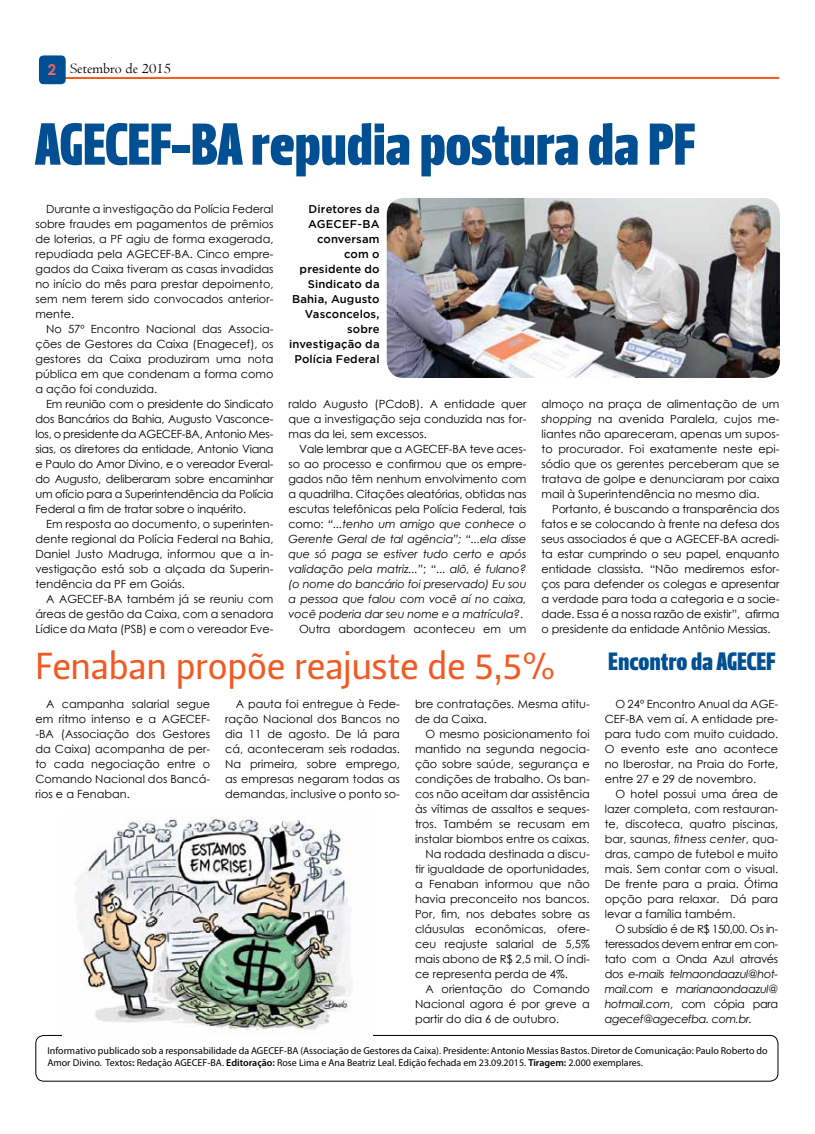
<style>
.page{position:relative;width:815px;height:1134px;background:#fff}
.page>*{position:absolute;margin:0;border:0;box-sizing:border-box;transform-origin:0 0}
.t1{font:58.75px "Leitura Headline Sans";letter-spacing:-.01em;color:#004f93}
.t2{font:37.5px "Leitura Sans Grot 2";letter-spacing:-.015em;color:#f15a22}
.t3{font:25px "Leitura Headline Sans";letter-spacing:-.005em;color:#004f93}
.t4{font:15px "Centaur";color:#000}
.t5{font:11.25px/15px "Century Gothic";color:#000;text-align:justify}
.t6{font:italic 11.25px/15px "Century Gothic";letter-spacing:-.01em;color:#000;text-align:right}
.t7{font:500 11.25px/15px "Gotham";letter-spacing:.01em;color:#000;text-align:right}
.t8{font:10px/12px "Myriad Pro";color:#000}
.s1{font-family:"Century Gothic";font-weight:700;color:#f16660}
.s2{font-style:normal}
.s3{font-style:italic}
.s4{font-weight:600}
</style>
<div class="page">
<hr style="left:40px;top:77px;width:739px;height:1px;background:#f3591a">
<hr style="left:40px;top:78px;width:739px;height:1px;background:#f3591a">
<div style="left:39px;top:55px;width:27px;height:29px;background:#004f93;border-radius:5px"></div>
<div style="left:35px;top:1035px;width:743px;height:46px;border:1px solid #000;border-radius:8px"></div>
<img style="left:387px;top:198px;width:393px;height:180px">
<img style="left:75px;top:812px;width:277px;height:219px">
<h3 class="t4" style="left:48px;top:60px;width:125px"><span class="s1">2</span> Setembro de 2015</h3>
<h1 class="t1" style="left:35px;top:110px;width:662px">AGECEF-BA repudia postura da PF</h1>
<p class="t5" style="left:35px;top:201px;width:240px;text-indent:11px">Durante a investigação da Polícia Federal sobre fraudes em pagamentos de prêmios de loterias, a PF agiu de forma exagerada, repudiada pela AGECEF-BA. Cinco empre&shy;gados da Caixa tiveram as casas invadidas no início do mês para prestar depoimento, sem nem terem sido convocados anterior&shy;mente.</p>
<p class="t5" style="left:35px;top:321px;width:240px;text-indent:11px">No 57º Encontro Nacional das Associa&shy;ções de Gestores da Caixa (Enagecef), os gestores da Caixa produziram uma nota pública em que condenam a forma como a ação foi conduzida.</p>
<p class="t5" style="left:35px;top:396px;width:240px;text-indent:11px">Em reunião com o presidente do Sindicato dos Bancários da Bahia, Augusto Vasconce&shy;los, o presidente da AGECEF-BA, Antonio Mes&shy;sias, os diretores da entidade, Antonio Viana e Paulo do Amor Divino, e o vereador Everal&shy;do Augusto, deliberaram sobre encaminhar um ofício para a Superintendência da Polícia Federal a fim de tratar sobre o inquérito.</p>
<p class="t5" style="left:35px;top:516px;width:240px;text-indent:11px">Em resposta ao documento, o superinten&shy;dente regional da Polícia Federal na Bahia, Daniel Justo Madruga, informou que a in&shy;vestigação está sob a alçada da Superin&shy;tendência da PF em Goiás.</p>
<p class="t5" style="left:35px;top:591px;width:240px;text-indent:11px">A AGECEF-BA também já se reuniu com áreas de gestão da Caixa, com a senadora Lídice da Mata (PSB) e com o vereador Eve-</p>
<p class="t7" style="left:289px;top:201px;width:92px">Diretores da<br>AGECEF-BA conversam<br>com o presidente do<br>Sindicato da<br>Bahia, Augusto<br>Vasconcelos, sobre investigação da<br>Polícia Federal</p>
<p class="t5" style="left:288px;top:396px;width:240px">raldo Augusto (PCdoB). A entidade quer que a investigação seja conduzida nas for&shy;mas da lei, sem excessos.</p>
<p class="t6" style="left:288px;top:441px;width:240px"><span class="s2">Vale lembrar que a AGECEF-BA teve aces&shy;so ao processo e confirmou que os empre&shy;gados não têm nenhum envolvimento com a quadrilha. Citações aleatórias, obtidas nas escutas telefônicas pela Polícia Federal, tais como:</span> “...tenho um amigo que conhece o Gerente Geral de tal agência”; “...ela disse que só paga se estiver tudo certo e após validação pela matriz...”<span class="s2">; “...</span> alô, é fulano? (o nome do bancário foi preservado) Eu sou a pessoa que falou com você aí no caixa, você poderia dar seu nome e a matrícula?<span class="s2">.<br>Outra abordagem aconteceu em um</span></p>
<p class="t5" style="left:541px;top:396px;width:240px">almoço na praça de alimentação de um <span class="s3">shopping</span> na avenida Paralela, cujos me&shy;liantes não apareceram, apenas um supos&shy;to procurador. Foi exatamente neste epi&shy;sódio que os gerentes perceberam que se tratava de golpe e denunciaram por caixa mail à Superintendência no mesmo dia.</p>
<p class="t5" style="left:541px;top:501px;width:240px;text-indent:11px">Portanto, é buscando a transparência dos fatos e se colocando à frente na defesa dos seus associados é que a AGECEF-BA acredi&shy;ta estar cumprindo o seu papel, enquanto entidade classista. “Não mediremos esfor&shy;ços para defender os colegas e apresentar a verdade para toda a categoria e a socie&shy;dade. Essa é a nossa razão de existir”, afirma o presidente da entidade Antônio Messias.</p>
<h2 class="t2" style="left:35px;top:645px;width:523px">Fenaban propõe reajuste de 5,5%</h2>
<h3 class="t3" style="left:608px;top:646px;width:169px">Encontro da AGECEF</h3>
<p class="t5" style="left:35px;top:696px;width:176px;text-indent:11px">A campanha salarial segue em ritmo intenso e a AGECEF--BA (Associação dos Gestores da Caixa) acompanha de per&shy;to cada negociação entre o Comando Nacional dos Bancá&shy;rios e a Fenaban.</p>
<p class="t5" style="left:225px;top:696px;width:176px;text-indent:11px">A pauta foi entregue à Fede&shy;ração Nacional dos Bancos no dia 11 de agosto. De lá para cá, aconteceram seis rodadas.<br>Na primeira, sobre emprego, as empresas negaram todas as demandas, inclusive o ponto so-</p>
<p class="t5" style="left:605px;top:696px;width:175px;text-indent:11px">O 24º Encontro Anual da AGE-CEF-BA vem aí. A entidade pre&shy;para tudo com muito cuidado.<br>O evento este ano acontece no Iberostar, na Praia do Forte, entre 27 e 29 de novembro.</p>
<p class="t5" style="left:415px;top:696px;width:176px">bre contratações. Mesma atitu&shy;de da Caixa.</p>
<p class="t5" style="left:426px;top:726px;width:166px">O mesmo posicionamento foi</p>
<p class="t5" style="left:415px;top:741px;width:176px">mantido na segunda negocia-</p>
<p class="t5" style="left:415px;top:756px;width:176px">ção sobre saúde, segurança e</p>
<p class="t5" style="left:415px;top:771px;width:176px">condições de trabalho. Os ban-</p>
<p class="t5" style="left:415px;top:786px;width:176px">cos não aceitam dar assistência</p>
<p class="t5" style="left:415px;top:801px;width:176px">às vítimas de assaltos e seques-</p>
<p class="t5" style="left:415px;top:816px;width:176px">tros. Também se recusam em</p>
<p class="t5" style="left:415px;top:831px;width:176px">instalar biombos entre os caixas.</p>
<p class="t5" style="left:426px;top:846px;width:166px">Na rodada destinada a discu-</p>
<p class="t5" style="left:415px;top:861px;width:176px">tir igualdade de oportunidades,</p>
<p class="t5" style="left:415px;top:876px;width:176px">a Fenaban informou que não</p>
<p class="t5" style="left:415px;top:891px;width:176px">havia preconceito nos bancos.</p>
<p class="t5" style="left:415px;top:906px;width:176px">Por, fim, nos debates sobre as</p>
<p class="t5" style="left:415px;top:921px;width:176px">cláusulas econômicas, ofere-</p>
<p class="t5" style="left:415px;top:936px;width:176px">ceu reajuste salarial de 5,5%</p>
<p class="t5" style="left:415px;top:951px;width:176px">mais abono de R$ 2,5 mil. O índi-</p>
<p class="t5" style="left:415px;top:966px;width:155px">ce representa perda de 4%.</p>
<p class="t5" style="left:426px;top:981px;width:166px">A orientação do Comando</p>
<p class="t5" style="left:415px;top:996px;width:176px">Nacional agora é por greve a</p>
<p class="t5" style="left:415px;top:1011px;width:146px">partir do dia 6 de outubro.</p>
<p class="t5" style="left:605px;top:786px;width:175px;text-indent:11px">O hotel possui uma área de lazer completa, com restauran&shy;te, discoteca, quatro piscinas, bar, saunas, <span class="s3">fitness center</span>, qua&shy;dras, campo de futebol e muito mais. Sem contar com o visual.<br>De frente para a praia. Ótima opção para relaxar. Dá para levar a família também.</p>
<p class="t5" style="left:605px;top:921px;width:175px;text-indent:11px">O subsídio é de R$ 150,00. Os in&shy;teressados devem entrar em con&shy;tato com a Onda Azul através dos <span class="s3">e-mails telmaondaazul@hot&shy;mail.com</span> e <span class="s3">marianaondaazul@ hotmail.com</span>, com cópia para <span class="s3">agecef@agecefba. com.br.</span></p>
<p class="t8" style="left:47px;top:1044px;width:722px">Informativo publicado sob a responsabilidade da AGECEF-BA (Associação de Gestores da Caixa). Presidente: Antonio Messias Bastos. Diretor de Comunicação: Paulo Roberto do<br>Amor Divino. Textos<span class="s4">:</span> Redação AGECEF-BA. <span class="s4">Editoração:</span> Rose Lima e Ana Beatriz Leal. Edição fechada em 23.09.2015. <span class="s4">Tiragem:</span> 2.000 exemplares.</p>
</div>
